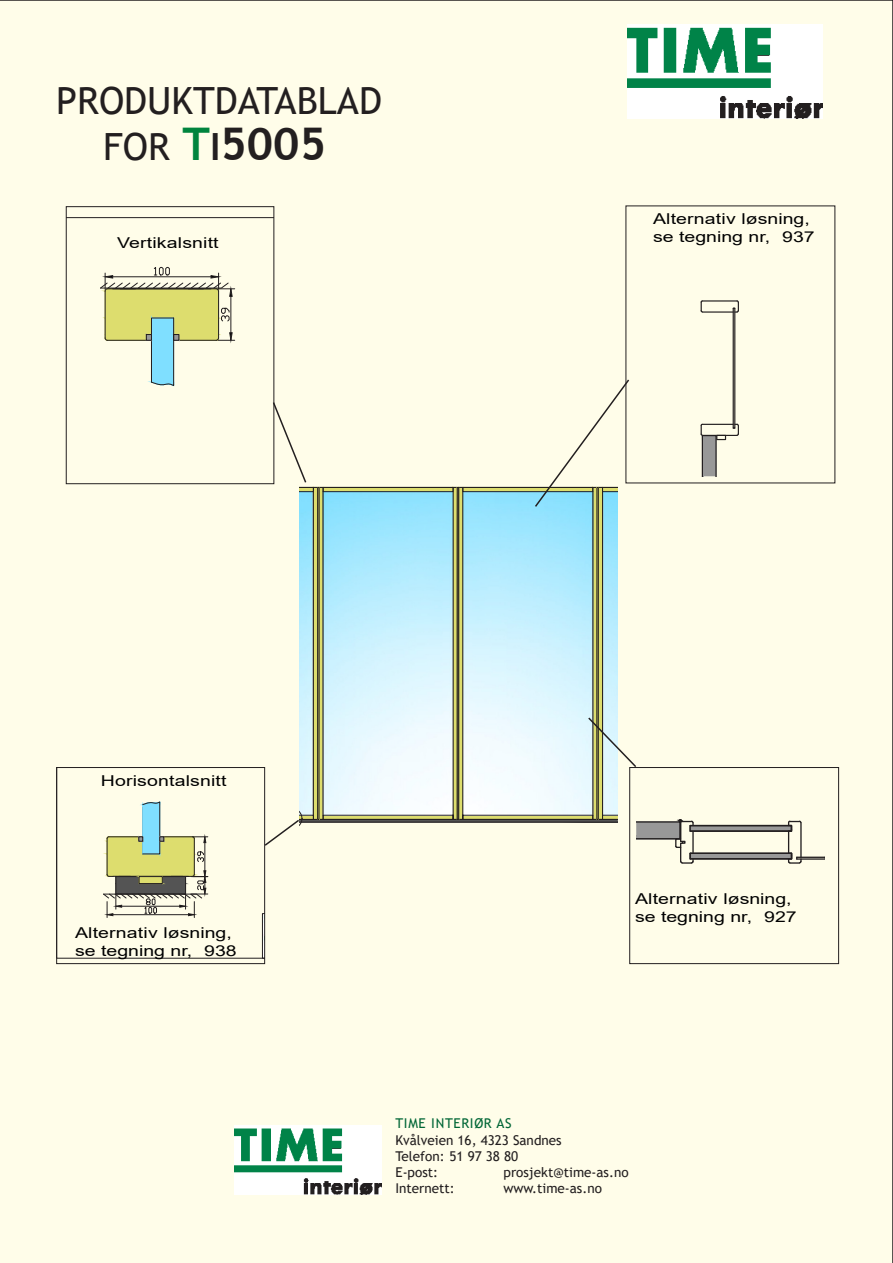
<style>
.page{position:relative;width:893px;height:1263px;background:#fffde9}
.page>*{position:absolute;margin:0;border:0;box-sizing:border-box;transform-origin:0 0}
.t1{font:700 45px "Trebuchet MS";color:#231f20}
.t2{font:37.5px "Trebuchet MS";color:#231f20}
.t3{font:15px "Arial";letter-spacing:.01em;color:#010101;scale:1.3 1}
.t4{font:13.5px "Trebuchet MS";color:#231f20}
.t5{font:13.5px "Trebuchet MS";letter-spacing:.05em;color:#006636}
.s1{font-weight:400;font-size:37.5px}
.s2{color:#00843d}
.s3{font-size:37.5px}
</style>
<div class="page">
<div style="left:629px;top:767px;width:210px;height:197px;border:1px solid #231f20"></div>
<img style="left:235px;top:1125px;width:146px;height:70px">
<img style="left:628px;top:24px;width:194px;height:95px">
<svg style="left:68px;top:217px;width:204px;height:28px;background:#f7f5e1"></svg>
<svg style="left:57px;top:245px;width:768px;height:714px;background:#edf3e3"></svg>
<div style="left:146px;top:334px;width:6px;height:7px;border:1px solid #231f20"></div>
<div style="left:173px;top:334px;width:6px;height:7px;border:1px solid #231f20"></div>
<div style="left:66px;top:206px;width:208px;height:278px;border:1px solid #231f20"></div>
<p class="t2" style="left:56px;top:78px;width:327px">PRODUKTDATABLAD</p>
<p class="t1" style="left:103px;top:116px;width:224px"><span class="s1">FOR</span> <span class="s2">T</span><span class="s3">I</span>5005</p>
<p class="t3" style="left:117px;top:233px;width:80px">Vertikalsnitt</p>
<p class="t3" style="left:653px;top:209px;width:122px">Alternativ løsning,</p>
<p class="t3" style="left:653px;top:227px;width:126px">se tegning nr, 937</p>
<p class="t3" style="left:101px;top:771px;width:98px">Horisontalsnitt</p>
<p class="t3" style="left:75px;top:922px;width:122px">Alternativ løsning,</p>
<p class="t3" style="left:75px;top:940px;width:126px">se tegning nr, 938</p>
<p class="t3" style="left:635px;top:888px;width:122px">Alternativ løsning,</p>
<p class="t3" style="left:635px;top:906px;width:126px">se tegning nr, 927</p>
<p class="t5" style="left:395px;top:1115px;width:118px">TIME INTERIØR AS</p>
<p class="t4" style="left:395px;top:1131px;width:168px">Kvålveien 16, 4323 Sandnes</p>
<p class="t4" style="left:395px;top:1147px;width:124px">Telefon: 51 97 38 80</p>
<p class="t4" style="left:395px;top:1164px;width:44px">E-post:</p>
<p class="t4" style="left:503px;top:1164px;width:127px">prosjekt@time-as.no</p>
<p class="t4" style="left:395px;top:1180px;width:61px">Internett:</p>
<p class="t4" style="left:503px;top:1180px;width:100px">www.time-as.no</p>
</div>
